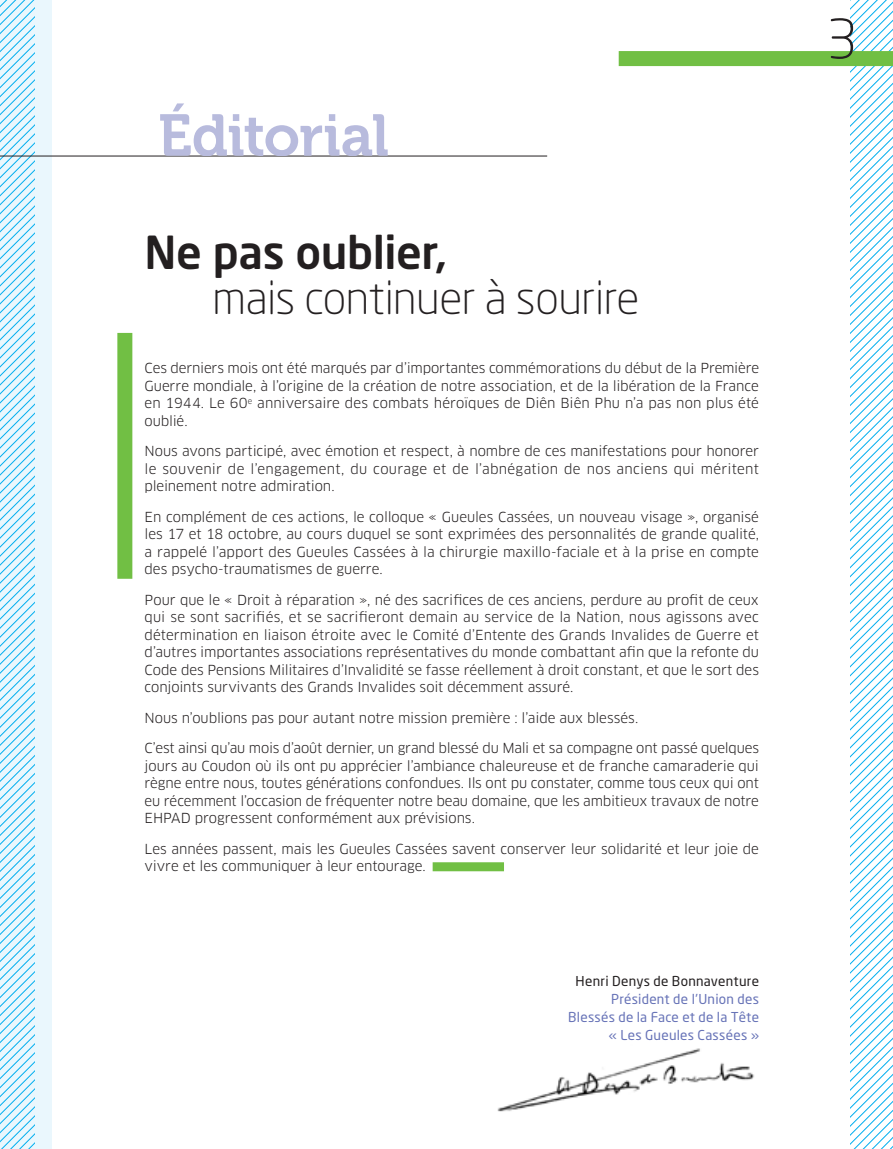
<style>
.page{position:relative;width:893px;height:1149px;background:#fff}
.page>*{position:absolute;margin:0;border:0;box-sizing:border-box;transform-origin:0 0}
._00_Tetiere_Coul_Cha{font:58.5px "Museo 700";letter-spacing:-.015em;color:#b8bbdd}
.MAQUETTE_Folio_Cyan{font:300 54px "Neo Sans Pro";color:#231f20}
.EDITO_Titre{font:300 45px/45px "Neo Sans Pro";letter-spacing:-.01em;color:#231f20}
.EDITO_Tx{font:13.5px/17.5px "Clan Pro";color:#231f20;text-align:justify}
.EDITO_LEGENDE_Violet{font:13.5px/18px "Neo Sans Pro";letter-spacing:.02em;color:#6773b7;text-align:right}
.EDITO_LEGENDE_Violet-2{font:13.5px "Neo Sans Pro";letter-spacing:.02em;color:#231f20}
.s1{font-weight:500}
</style>
<div class="page">
<div style="left:0;top:0;width:51px;height:1148px;background:#eaf7fd"></div>
<svg style="left:850px;top:0;width:43px;height:1148px"></svg>
<svg style="left:0;top:0;width:34px;height:1148px"></svg>
<div style="left:433px;top:862px;width:71px;height:9px;background:#71bf44"></div>
<div style="left:117px;top:333px;width:15px;height:245px;background:#71bf44"></div>
<hr style="left:0;top:156px;width:547px;height:1px;background:#231f20">
<img style="left:497px;top:1048px;width:257px;height:64px">
<div style="left:619px;top:51px;width:274px;height:15px;background:#71bf44"></div>
<p class="_00_Tetiere_Coul_Cha" style="left:158px;top:103px;width:232px">Éditorial</p>
<p class="EDITO_Titre" style="left:213px;top:229px;width:428px;text-indent:-68px"><span class="s1">Ne pas oublier,<br></span>mais continuer à sourire</p>
<p class="EDITO_Tx" style="left:145px;top:359px;width:616px">Ces derniers mois ont été marqués par d’importantes commémorations du début de la Première Guerre mondiale, à l’origine de la création de notre association, et de la libération de la France en 1944. Le 60<sup>e</sup> anniversaire des combats héroïques de Diên Biên Phu n’a pas non plus été oublié.</p>
<p class="EDITO_Tx" style="left:145px;top:442px;width:616px">Nous avons participé, avec émotion et respect, à nombre de ces manifestations pour honorer le souvenir de l’engagement, du courage et de l’abnégation de nos anciens qui méritent pleinement notre admiration.</p>
<p class="EDITO_Tx" style="left:145px;top:507px;width:616px">En complément de ces actions, le colloque « Gueules Cassées, un nouveau visage », organisé les 17 et 18 octobre, au cours duquel se sont exprimées des personnalités de grande qualité, a rappelé l’apport des Gueules Cassées à la chirurgie maxillo-faciale et à la prise en compte des psycho-traumatismes de guerre.</p>
<p class="EDITO_Tx" style="left:145px;top:590px;width:616px">Pour que le « Droit à réparation », né des sacrifices de ces anciens, perdure au profit de ceux qui se sont sacrifiés, et se sacrifieront demain au service de la Nation, nous agissons avec détermination en liaison étroite avec le Comité d’Entente des Grands Invalides de Guerre et d’autres importantes associations représentatives du monde combattant afin que la refonte du Code des Pensions Militaires d’Invalidité se fasse réellement à droit constant, et que le sort des conjoints survivants des Grands Invalides soit décemment assuré.</p>
<p class="EDITO_Tx" style="left:145px;top:708px;width:495px">Nous n’oublions pas pour autant notre mission première : l’aide aux blessés.</p>
<p class="EDITO_Tx" style="left:145px;top:739px;width:616px">C’est ainsi qu’au mois d’août dernier, un grand blessé du Mali et sa compagne ont passé quelques jours au Coudon où ils ont pu apprécier l’ambiance chaleureuse et de franche camaraderie qui règne entre nous, toutes générations confondues. Ils ont pu constater, comme tous ceux qui ont eu récemment l’occasion de fréquenter notre beau domaine, que les ambitieux travaux de notre EHPAD progressent conformément aux prévisions.</p>
<p class="EDITO_Tx" style="left:145px;top:839px;width:616px">Les années passent, mais les Gueules Cassées savent conserver leur solidarité et leur joie de vivre et les communiquer à leur entourage.</p>
<p class="EDITO_LEGENDE_Violet-2" style="left:576px;top:972px;width:185px">Henri Denys de Bonnaventure</p>
<p class="EDITO_LEGENDE_Violet" style="left:568px;top:989px;width:192px">Président de l’Union des<br>Blessés de la Face et de la Tête « Les Gueules Cassées »</p>
<p class="MAQUETTE_Folio_Cyan" style="left:826px;top:7px;width:33px">3</p>
</div>
